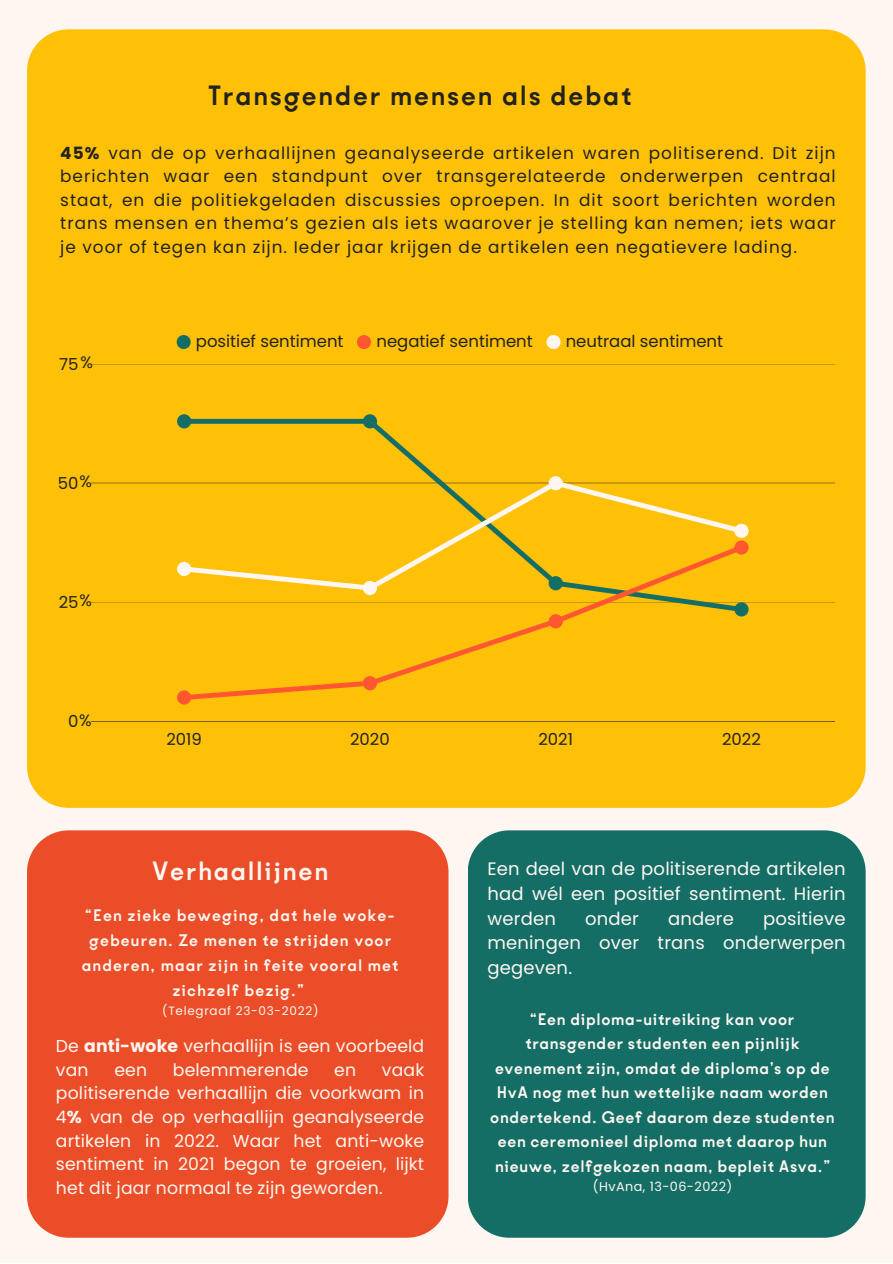
<style>
.page{position:relative;width:893px;height:1264px;background:#fff}
.page>*{position:absolute;margin:0;border:0;box-sizing:border-box;transform-origin:0 0}
.t1{font:700 30px "Kobe 1.1";letter-spacing:.06em;color:#22221e}
.t2{font:700 28.5px "Kobe 1.1";letter-spacing:.06em;color:#fef7f1}
.t3{font:700 18px/24.5px "Kobe 1.1";letter-spacing:.035em;color:#fef7f1;text-align:center}
.t4{font:18px/24.8px "Poppins";letter-spacing:.01em;color:#fef7f1;text-align:justify}
.t5{font:700 18px/25px "Kobe 1.1";letter-spacing:.06em;color:#fef7f1;text-align:center}
.t6{font:17.25px/23.5px "Poppins";letter-spacing:.01em;color:#fef7f1}
.t7{font:16.95px/23.5px "Poppins";letter-spacing:.06em;color:#22221e;text-align:justify}
.t8{font:16.5px "Poppins";color:#22221e}
.t9{font:12.75px "Poppins";letter-spacing:.035em;color:#fef7f1}
.t10{font:12px "Poppins";letter-spacing:.06em;color:#fef7f1}
.s1{font-weight:700}
</style>
<div class="page">
<div style="left:0;top:0;width:892px;height:1262px;background:#fef7f1"></div>
<div style="left:27px;top:29px;width:838px;height:778px;background:#ffc108"></div>
<hr style="left:91px;top:364px;width:743px;height:1px;background:#22221e">
<hr style="left:91px;top:483px;width:743px;height:1px;background:#22221e">
<hr style="left:91px;top:602px;width:743px;height:1px;background:#22221e">
<hr style="left:91px;top:721px;width:743px;height:1px;background:#22221e">
<svg style="left:177px;top:414px;width:571px;height:290px;background:#f9bd0f"></svg>
<div style="left:27px;top:830px;width:421px;height:407px;background:#eb4d28"></div>
<div style="left:468px;top:830px;width:397px;height:407px;background:#146e66"></div>
<svg style="left:177px;top:335px;width:13px;height:13px"></svg>
<svg style="left:357px;top:335px;width:13px;height:13px"></svg>
<svg style="left:546px;top:335px;width:14px;height:13px"></svg>
<h1 class="t1" style="left:208px;top:80px;width:425px">Transgender mensen als debat</h1>
<p class="t7" style="left:60px;top:141px;width:777px"><span class="s1">45%</span> van de op verhaallijnen geanalyseerde artikelen waren politiserend. Dit zijn berichten waar een standpunt over transgerelateerde onderwerpen centraal staat, en die politiekgeladen discussies oproepen. In dit soort berichten worden trans mensen en thema’s gezien als iets waarover je stelling kan nemen; iets waar je voor of tegen kan zijn. Ieder jaar krijgen de artikelen een negatievere lading.</p>
<p class="t8" style="left:80px;top:350px;width:14px">%</p>
<p class="t8" style="left:59px;top:352px;width:21px">75</p>
<p class="t8" style="left:58px;top:471px;width:36px">50%</p>
<p class="t8" style="left:79px;top:588px;width:14px">%</p>
<p class="t8" style="left:59px;top:590px;width:21px">25</p>
<p class="t8" style="left:68px;top:709px;width:25px">0%</p>
<p class="t8" style="left:196px;top:329px;width:149px">positief sentiment</p>
<p class="t8" style="left:376px;top:329px;width:158px">negatief sentiment</p>
<p class="t8" style="left:565px;top:329px;width:159px">neutraal sentiment</p>
<p class="t8" style="left:166px;top:727px;width:37px">2019</p>
<p class="t8" style="left:350px;top:727px;width:41px">2020</p>
<p class="t8" style="left:538px;top:727px;width:36px">2021</p>
<p class="t8" style="left:722px;top:727px;width:40px">2022</p>
<h2 class="t2" style="left:152px;top:856px;width:178px">Verhaallijnen</h2>
<p class="t5" style="left:82px;top:903px;width:318px">“Een zieke beweging, dat hele woke&shy;gebeuren. Ze menen te strijden voor anderen, maar zijn in feite vooral met zichzelf bezig.”</p>
<p class="t10" style="left:162px;top:1002px;width:158px">(Telegraaf 23-03-2022)</p>
<p class="t6" style="left:56px;top:1034px;width:370px">De <span class="s1">anti-woke</span> verhaallijn is een voorbeeld van</p>
<p class="t6" style="left:56px;top:1058px;width:370px;text-align:justify;text-indent:326px">vaak politiserende verhaallijn die voorkwam in 4<span class="s1">%</span> van de op verhaallijn geanalyseerde artikelen in 2022. Waar het anti-woke sentiment in 2021 begon te groeien, lijkt het dit jaar normaal te zijn geworden.</p>
<p class="t6" style="left:114px;top:1058px;width:34px">een</p>
<p class="t6" style="left:173px;top:1058px;width:137px">belemmerende</p>
<p class="t6" style="left:334px;top:1058px;width:23px">en</p>
<p class="t4" style="left:487px;top:856px;width:360px">Een deel van de politiserende artikelen had wél een positief sentiment. Hierin werden</p>
<p class="t4" style="left:487px;top:905px;width:360px;text-indent:276px">positieve meningen over trans onderwerpen gegeven.</p>
<p class="t4" style="left:585px;top:905px;width:55px">onder</p>
<p class="t4" style="left:668px;top:905px;width:67px">andere</p>
<p class="t3" style="left:490px;top:1007px;width:346px">“Een diploma-uitreiking kan voor transgender studenten een pijnlijk evenement zijn, omdat de diploma’s op de HvA nog met hun wettelijke naam worden ondertekend. Geef daarom deze studenten een ceremonieel diploma met daarop hun nieuwe, zelfgekozen naam, bepleit Asva.”</p>
<p class="t9" style="left:592px;top:1177px;width:141px">(HvAna, 13-06-2022)</p>
</div>
